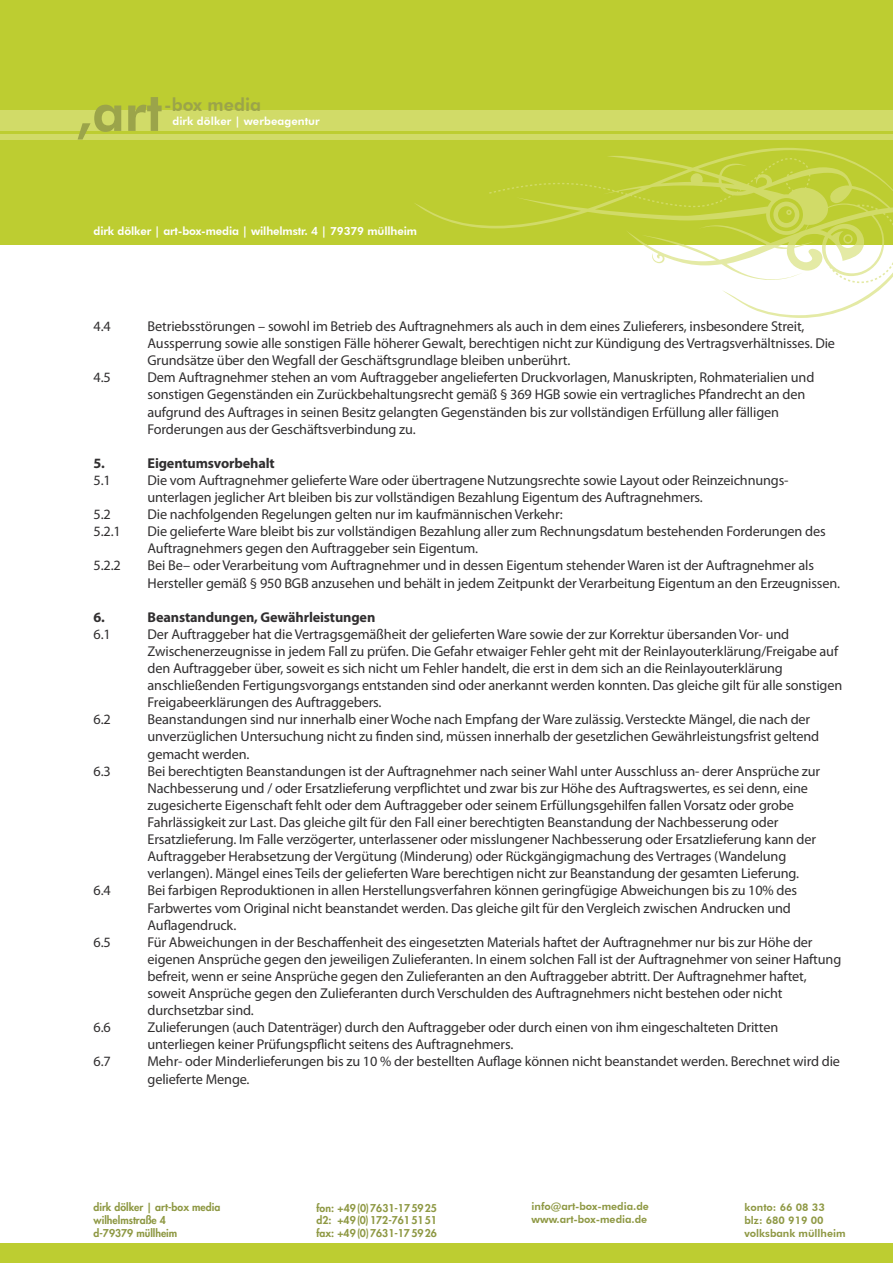
<style>
.page{position:relative;width:893px;height:1263px;background:#fff}
.page>*{position:absolute;margin:0;border:0;box-sizing:border-box;transform-origin:0 0}
.t1{font:800 52.95px "Futura BT";color:#9ba44a}
.t2{font:800 17.85px "Futura BT";color:#9ba44a}
.t3{font:14.25px/17.1px "Myriad Pro";letter-spacing:-.01em;color:#312f30}
.t4{font:700 14.25px "Myriad Pro";letter-spacing:-.01em;color:#312f30}
.t5{font:800 11.25px "Futura BT";letter-spacing:-.01em;color:#fff}
.t6{font:800 10.95px "Futura BT";letter-spacing:.01em;color:#fff}
.t7{font:800 10.5px/12.6px "Futura";color:#8e9843}
.t8{font:800 10.5px/12.6px "Futura BT";color:#8e9843}
</style>
<div class="page">
<div style="left:0;top:0;width:893px;height:244px;background:#bdcd31"></div>
<svg style="left:643px;top:244px;width:250px;height:74px"></svg>
<svg style="left:415px;top:148px;width:478px;height:96px"></svg>
<div style="left:0;top:111px;width:893px;height:20px;background:#d1db68"></div>
<div style="left:0;top:134px;width:893px;height:5px;background:#d1db68"></div>
<div style="left:0;top:1244px;width:893px;height:19px;background:#bdcd31"></div>
<h1 class="t1" style="left:76px;top:80px;width:88px">,art</h1>
<p class="t2" style="left:164px;top:93px;width:98px">-box media</p>
<p class="t6" style="left:172px;top:115px;width:149px">dirk dölker | werbeagentur</p>
<p class="t5" style="left:94px;top:224px;width:325px">dirk dölker | art-box-media | wilhelmstr. 4 | 79379 müllheim</p>
<p class="t3" style="left:94px;top:318px;width:19px">4.4</p>
<p class="t3" style="left:148px;top:318px;width:689px">Betriebsstörungen – sowohl im Betrieb des Auftragnehmers als auch in dem eines Zulieferers, insbesondere Streit,<br>Aussperrung sowie alle sonstigen Fälle höherer Gewalt, berechtigen nicht zur Kündigung des Vertragsverhältnisses. Die<br>Grundsätze über den Wegfall der Geschäftsgrundlage bleiben unberührt.</p>
<p class="t3" style="left:94px;top:369px;width:19px">4.5</p>
<p class="t3" style="left:148px;top:369px;width:668px">Dem Auftragnehmer stehen an vom Auftraggeber angelieferten Druckvorlagen, Manuskripten, Rohmaterialien und sonstigen Gegenständen ein Zurückbehaltungsrecht gemäß § 369 HGB sowie ein vertragliches Pfandrecht an den aufgrund des Auftrages in seinen Besitz gelangten Gegenständen bis zur vollständigen Erfüllung aller fälligen Forderungen aus der Geschäftsverbindung zu.</p>
<p class="t4" style="left:94px;top:455px;width:13px">5.</p>
<p class="t4" style="left:148px;top:455px;width:129px">Eigentumsvorbehalt</p>
<p class="t3" style="left:94px;top:472px;width:19px">5.1</p>
<p class="t3" style="left:148px;top:472px;width:643px">Die vom Auftragnehmer gelieferte Ware oder übertragene Nutzungsrechte sowie Layout oder Reinzeichnungs&shy;unterlagen jeglicher Art bleiben bis zur vollständigen Bezahlung Eigentum des Auftragnehmers.</p>
<p class="t3" style="left:94px;top:506px;width:19px">5.2</p>
<p class="t3" style="left:148px;top:506px;width:417px">Die nachfolgenden Regelungen gelten nur im kaufmännischen Verkehr:</p>
<p class="t3" style="left:94px;top:523px;width:29px">5.2.1</p>
<p class="t3" style="left:148px;top:523px;width:680px">Die gelieferte Ware bleibt bis zur vollständigen Bezahlung aller zum Rechnungsdatum bestehenden Forderungen des<br>Auftragnehmers gegen den Auftraggeber sein Eigentum.</p>
<p class="t3" style="left:94px;top:557px;width:29px">5.2.2</p>
<p class="t3" style="left:148px;top:557px;width:694px">Bei Be– oder Verarbeitung vom Auftragnehmer und in dessen Eigentum stehender Waren ist der Auftragnehmer als<br>Hersteller gemäß § 950 BGB anzusehen und behält in jedem Zeitpunkt der Verarbeitung Eigentum an den Erzeugnissen.</p>
<p class="t4" style="left:94px;top:609px;width:13px">6.</p>
<p class="t4" style="left:148px;top:609px;width:229px">Beanstandungen, Gewährleistungen</p>
<p class="t3" style="left:94px;top:626px;width:19px">6.1</p>
<p class="t3" style="left:148px;top:626px;width:696px">Der Auftraggeber hat die Vertragsgemäßheit der gelieferten Ware sowie der zur Korrektur übersanden Vor- und Zwischenerzeugnisse in jedem Fall zu prüfen. Die Gefahr etwaiger Fehler geht mit der Reinlayouterklärung/Freigabe auf den Auftraggeber über, soweit es sich nicht um Fehler handelt, die erst in dem sich an die Reinlayouterklärung anschließenden Fertigungsvorgangs entstanden sind oder anerkannt werden konnten. Das gleiche gilt für alle sonstigen Freigabeerklärungen des Auftraggebers.</p>
<p class="t3" style="left:94px;top:711px;width:19px">6.2</p>
<p class="t3" style="left:148px;top:711px;width:673px">Beanstandungen sind nur innerhalb einer Woche nach Empfang der Ware zulässig. Versteckte Mängel, die nach der unverzüglichen Untersuchung nicht zu finden sind, müssen innerhalb der gesetzlichen Gewährleistungsfrist geltend gemacht werden.</p>
<p class="t3" style="left:94px;top:763px;width:19px">6.3</p>
<p class="t3" style="left:148px;top:763px;width:674px">Bei berechtigten Beanstandungen ist der Auftragnehmer nach seiner Wahl unter Ausschluss an- derer Ansprüche zur Nachbesserung und / oder Ersatzlieferung verpflichtet und zwar bis zur Höhe des Auftragswertes, es sei denn, eine zugesicherte Eigenschaft fehlt oder dem Auftraggeber oder seinem Erfüllungsgehilfen fallen Vorsatz oder grobe Fahrlässigkeit zur Last. Das gleiche gilt für den Fall einer berechtigten Beanstandung der Nachbesserung oder Ersatzlieferung. Im Falle verzögerter, unterlassener oder misslungener Nachbesserung oder Ersatzlieferung kann der Auftraggeber Herabsetzung der Vergütung (Minderung) oder Rückgängigmachung des Vertrages (Wandelung verlangen). Mängel eines Teils der gelieferten Ware berechtigen nicht zur Beanstandung der gesamten Lieferung.</p>
<p class="t3" style="left:94px;top:882px;width:19px">6.4</p>
<p class="t3" style="left:148px;top:882px;width:651px">Bei farbigen Reproduktionen in allen Herstellungsverfahren können geringfügige Abweichungen bis zu 10% des<br>Farbwertes vom Original nicht beanstandet werden. Das gleiche gilt für den Vergleich zwischen Andrucken und<br>Auflagendruck.</p>
<p class="t3" style="left:94px;top:934px;width:19px">6.5</p>
<p class="t3" style="left:148px;top:934px;width:695px">Für Abweichungen in der Beschaffenheit des eingesetzten Materials haftet der Auftragnehmer nur bis zur Höhe der eigenen Ansprüche gegen den jeweiligen Zulieferanten. In einem solchen Fall ist der Auftragnehmer von seiner Haftung befreit, wenn er seine Ansprüche gegen den Zulieferanten an den Auftraggeber abtritt. Der Auftragnehmer haftet, soweit Ansprüche gegen den Zulieferanten durch Verschulden des Auftragnehmers nicht bestehen oder nicht durchsetzbar sind.</p>
<p class="t3" style="left:94px;top:1019px;width:19px">6.6</p>
<p class="t3" style="left:148px;top:1019px;width:632px">Zulieferungen (auch Datenträger) durch den Auftraggeber oder durch einen von ihm eingeschalteten Dritten unterliegen keiner Prüfungspflicht seitens des Auftragnehmers.</p>
<p class="t3" style="left:94px;top:1053px;width:19px">6.7</p>
<p class="t3" style="left:148px;top:1053px;width:694px">Mehr- oder Minderlieferungen bis zu 10 % der bestellten Auflage können nicht beanstandet werden. Berechnet wird die gelieferte Menge.</p>
<p class="t7" style="left:94px;top:1201px;width:128px">dirk dölker | art-box media wilhelmstraße 4<br>d-79379 müllheim</p>
<p class="t7" style="left:316px;top:1201px;width:122px;text-align:justify">fon: +49 (0) 7631-17 59 25 d2: +49 (0) 172-761 51 51 fax: +49 (0) 7631-17 59 26</p>
<p class="t8" style="left:531px;top:1200px;width:119px">info@art-box-media.de www.art-box-media.de</p>
<p class="t8" style="left:744px;top:1201px;width:103px">konto: 66 08 33<br>blz: 680 919 00 volksbank müllheim</p>
</div>
